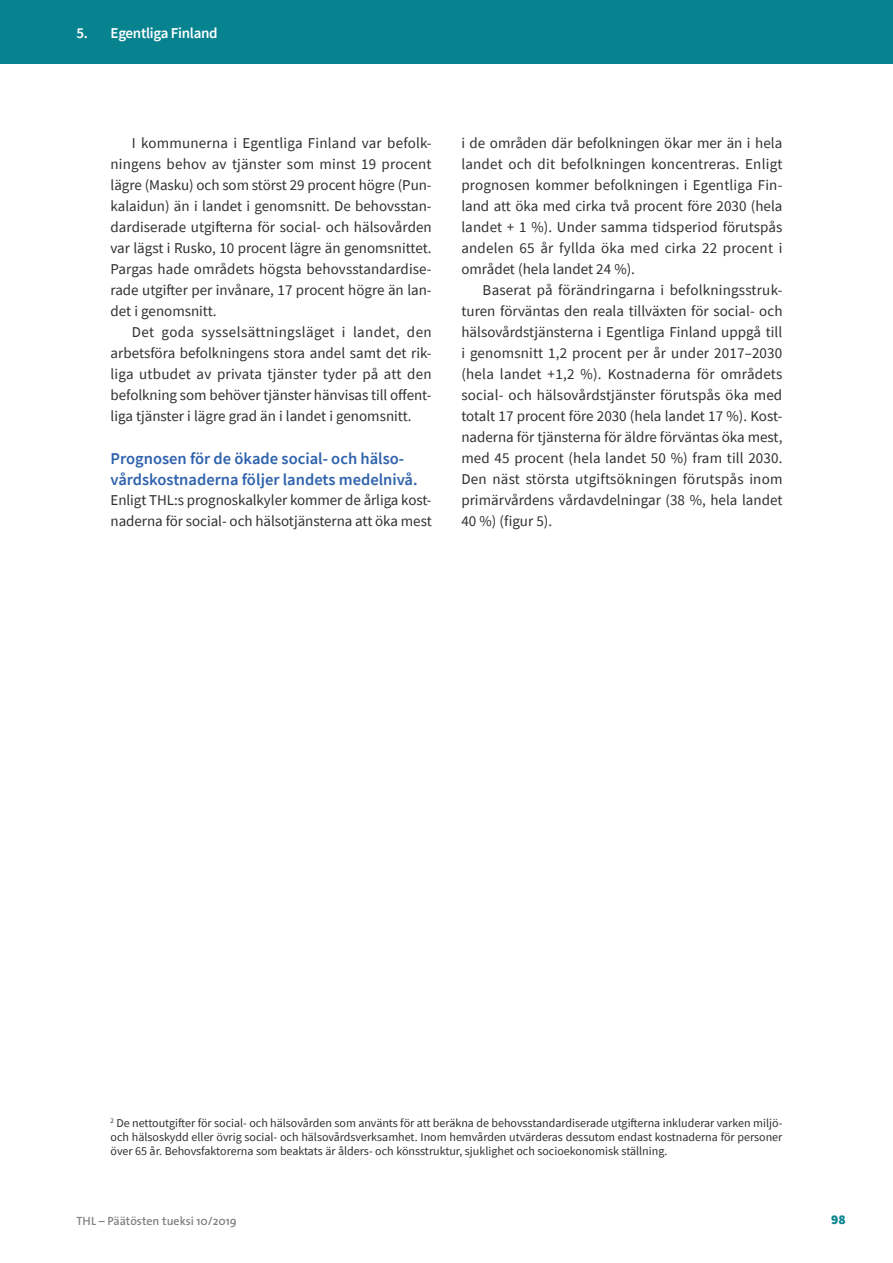
<style>
.page{position:relative;width:893px;height:1263px;background:#fff}
.page>*{position:absolute;margin:0;border:0;box-sizing:border-box;transform-origin:0 0}
.H3{font:600 16.5px/21px "Source Sans Pro";color:#2f62ad}
.LEIPIS_in_ruotsi{font:15px/21px "Source Sans Pro";color:#303030;text-align:justify}
.LEIPIS_ut_Ruotsi{font:15px/21px "Source Sans Pro";color:#303030}
.t1{font:600 15px "Source Sans Pro";letter-spacing:-.02em;color:#fff}
.t2{font:900 13.5px "Source Sans Pro";color:#078390}
.Alaviite_ruotsi{font:12px/14.2px "Source Sans Pro";color:#303030;text-align:justify}
.t3{font:600 12px "The Sans";color:#838383}
</style>
<div class="page">
<div style="left:0;top:0;width:893px;height:64px;background:#078390"></div>
<p class="t1" style="left:77px;top:23px;width:143px">5. Egentliga Finland</p>
<p class="LEIPIS_in_ruotsi" style="left:111px;top:133px;width:323px;text-indent:21px">I kommunerna i Egentliga Finland var befolk&shy;ningens behov av tjänster som minst 19 procent lägre (Masku) och som störst 29 procent högre (Pun&shy;kalaidun) än i landet i genomsnitt. De behovsstan&shy;dardiserade utgifterna för social- och hälsovården var lägst i Rusko, 10 procent lägre än genomsnittet.<br>Pargas hade områdets högsta behovsstandardise&shy;rade utgifter per invånare, 17 procent högre än lan&shy;det i genomsnitt.</p>
<p class="LEIPIS_in_ruotsi" style="left:111px;top:322px;width:323px;text-indent:21px">Det goda sysselsättningsläget i landet, den arbetsföra befolkningens stora andel samt det rik&shy;liga utbudet av privata tjänster tyder på att den befolkning som behöver tjänster hänvisas till offent&shy;liga tjänster i lägre grad än i landet i genomsnitt.</p>
<h3 class="H3" style="left:111px;top:447px;width:309px">Prognosen för de ökade social- och hälso&shy;vårdskostnaderna följer landets medelnivå.</h3>
<p class="LEIPIS_ut_Ruotsi" style="left:111px;top:490px;width:323px">Enligt THL:s prognoskalkyler kommer de årliga kost&shy;naderna för social- och hälsotjänsterna att öka mest</p>
<p class="LEIPIS_ut_Ruotsi" style="left:461px;top:133px;width:323px;text-align:justify">i de områden där befolkningen ökar mer än i hela landet och dit befolkningen koncentreras. Enligt prognosen kommer befolkningen i Egentliga Fin&shy;land att öka med cirka två procent före 2030 (hela landet + 1 %). Under samma tidsperiod förutspås andelen 65 år fyllda öka med cirka 22 procent i området (hela landet 24 %).</p>
<p class="LEIPIS_in_ruotsi" style="left:461px;top:280px;width:323px;text-indent:21px">Baserat på förändringarna i befolkningsstruk&shy;turen förväntas den reala tillväxten för social- och hälsovårdstjänsterna i Egentliga Finland uppgå till i genomsnitt 1,2 procent per år under 2017–2030 (hela landet +1,2 %). Kostnaderna för områdets social- och hälsovårdstjänster förutspås öka med totalt 17 procent före 2030 (hela landet 17 %). Kost&shy;naderna för tjänsterna för äldre förväntas öka mest, med 45 procent (hela landet 50 %) fram till 2030.<br>Den näst största utgiftsökningen förutspås inom primärvårdens vårdavdelningar (38 %, hela landet 40 %) (figur 5).</p>
<h4 class="Alaviite_ruotsi" style="left:111px;top:1116px;width:673px"><sup>2</sup> De nettoutgifter för social- och hälsovården som använts för att beräkna de behovsstandardiserade utgifterna inkluderar varken miljö&shy;och hälsoskydd eller övrig social- och hälsovårdsverksamhet. Inom hemvården utvärderas dessutom endast kostnaderna för personer över 65 år. Behovsfaktorerna som beaktats är ålders- och könsstruktur, sjuklighet och socioekonomisk ställning.</h4>
<p class="t3" style="left:77px;top:1211px;width:162px">THL – Päätösten tueksi 10/2019</p>
<p class="t2" style="left:831px;top:1210px;width:16px">98</p>
</div>
